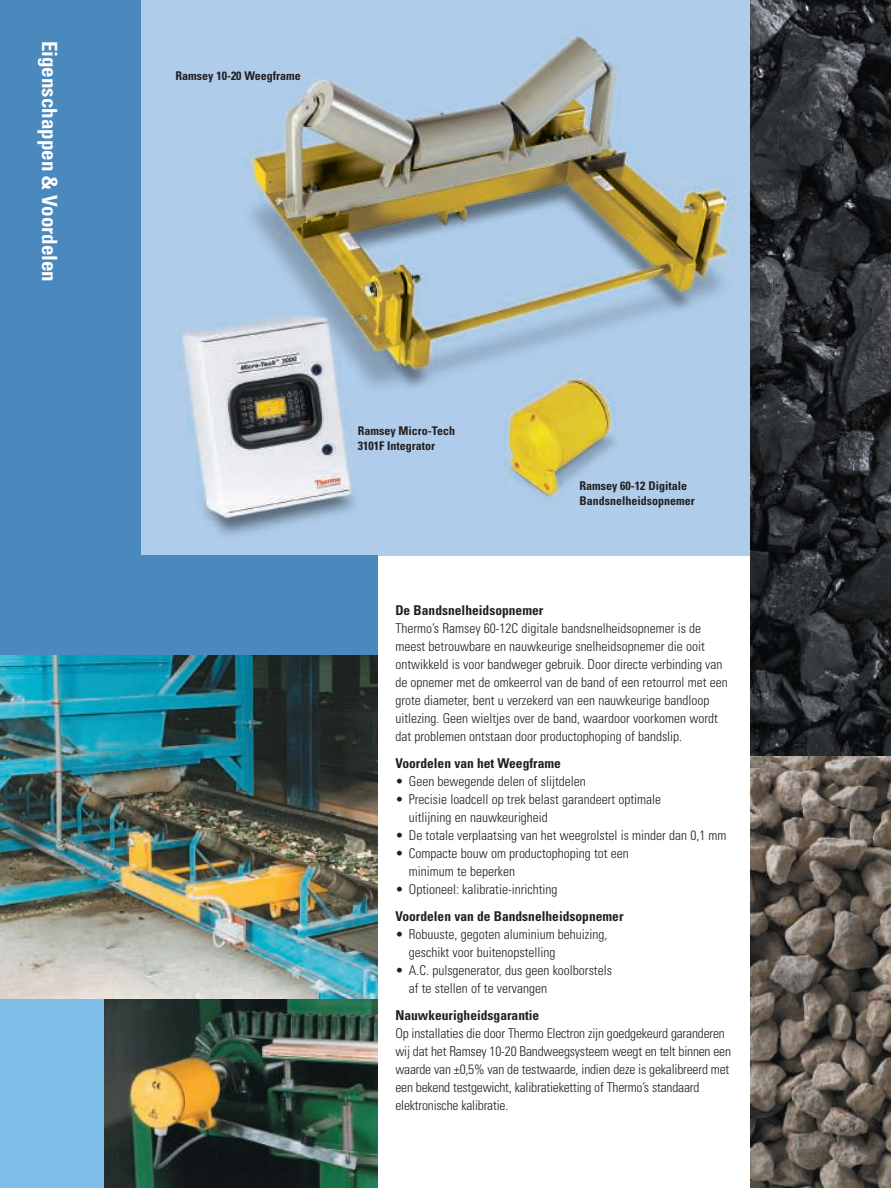
<style>
.page{position:relative;width:891px;height:1188px;background:#fff}
.page>*{position:absolute;margin:0;border:0;box-sizing:border-box;transform-origin:0 0}
.t1{font:700 condensed 21px "Univers";color:#fff}
.t2{font:300 condensed 13.5px/18px "Univers";color:#231f20}
.t3{font:700 condensed 13.5px "Univers";color:#231f20}
.t4{font:700 condensed 12px/15px "Univers";color:#231f20}
</style>
<div class="page">
<img style="left:141px;top:0;width:609px;height:555px">
<img style="left:750px;top:0;width:141px;height:756px">
<svg style="left:750px;top:756px;width:141px;height:432px;background:#655d55"></svg>
<div style="left:0;top:0;width:141px;height:1188px;background:#4a89be"></div>
<div style="left:0;top:555px;width:377px;height:201px;background:#4a89be"></div>
<div style="left:0;top:898px;width:377px;height:290px;background:#7dbee9"></div>
<img style="left:0;top:655px;width:377px;height:344px">
<img style="left:105px;top:999px;width:272px;height:189px">
<h1 class="t1" style="left:58px;top:40px;width:243px;rotate:90deg">Eigenschappen &amp; Voordelen</h1>
<p class="t4" style="left:175px;top:69px;width:127px">Ramsey 10-20 Weegframe</p>
<p class="t4" style="left:358px;top:425px;width:99px">Ramsey Micro-Tech<br>3101F Integrator</p>
<p class="t4" style="left:579px;top:480px;width:117px">Ramsey 60-12 Digitale<br>Bandsnelheidsopnemer</p>
<p class="t3" style="left:395px;top:605px;width:149px">De Bandsnelheidsopnemer</p>
<p class="t2" style="left:395px;top:620px;width:334px">Thermo’s Ramsey 60-12C digitale bandsnelheidsopnemer is de meest betrouwbare en nauwkeurige snelheidsopnemer die ooit ontwikkeld is voor bandweger gebruik. Door directe verbinding van de opnemer met de omkeerrol van de band of een retourrol met een grote diameter, bent u verzekerd van een nauwkeurige bandloop uitlezing. Geen wieltjes over de band, waardoor voorkomen wordt dat problemen ontstaan door productophoping of bandslip.</p>
<p class="t3" style="left:395px;top:758px;width:167px">Voordelen van het Weegframe</p>
<p class="t2" style="left:395px;top:773px;width:192px">• Geen bewegende delen of slijtdelen</p>
<p class="t2" style="left:409px;top:791px;width:254px;text-indent:-14px">• Precisie loadcell op trek belast garandeert optimale uitlijning en nauwkeurigheid</p>
<p class="t2" style="left:395px;top:827px;width:333px">• De totale verplaatsing van het weegrolstel is minder dan 0,1 mm</p>
<p class="t2" style="left:409px;top:845px;width:221px;text-indent:-14px">• Compacte bouw om productophoping tot een minimum te beperken</p>
<p class="t2" style="left:395px;top:881px;width:164px">• Optioneel: kalibratie-inrichting</p>
<p class="t3" style="left:395px;top:911px;width:230px">Voordelen van de Bandsnelheidsopnemer</p>
<p class="t2" style="left:409px;top:926px;width:200px;text-indent:-14px">• Robuuste, gegoten aluminium behuizing, geschikt voor buitenopstelling</p>
<p class="t2" style="left:409px;top:962px;width:205px;text-indent:-14px">• A.C. pulsgenerator, dus geen koolborstels af te stellen of te vervangen</p>
<p class="t3" style="left:395px;top:1010px;width:146px">Nauwkeurigheidsgarantie</p>
<p class="t2" style="left:395px;top:1025px;width:337px">Op installaties die door Thermo Electron zijn goedgekeurd garanderen wij dat het Ramsey 10-20 Bandweegsysteem weegt en telt binnen een waarde van ±0,5% van de testwaarde, indien deze is gekalibreerd met een bekend testgewicht, kalibratieketting of Thermo’s standaard elektronische kalibratie.</p>
</div>
